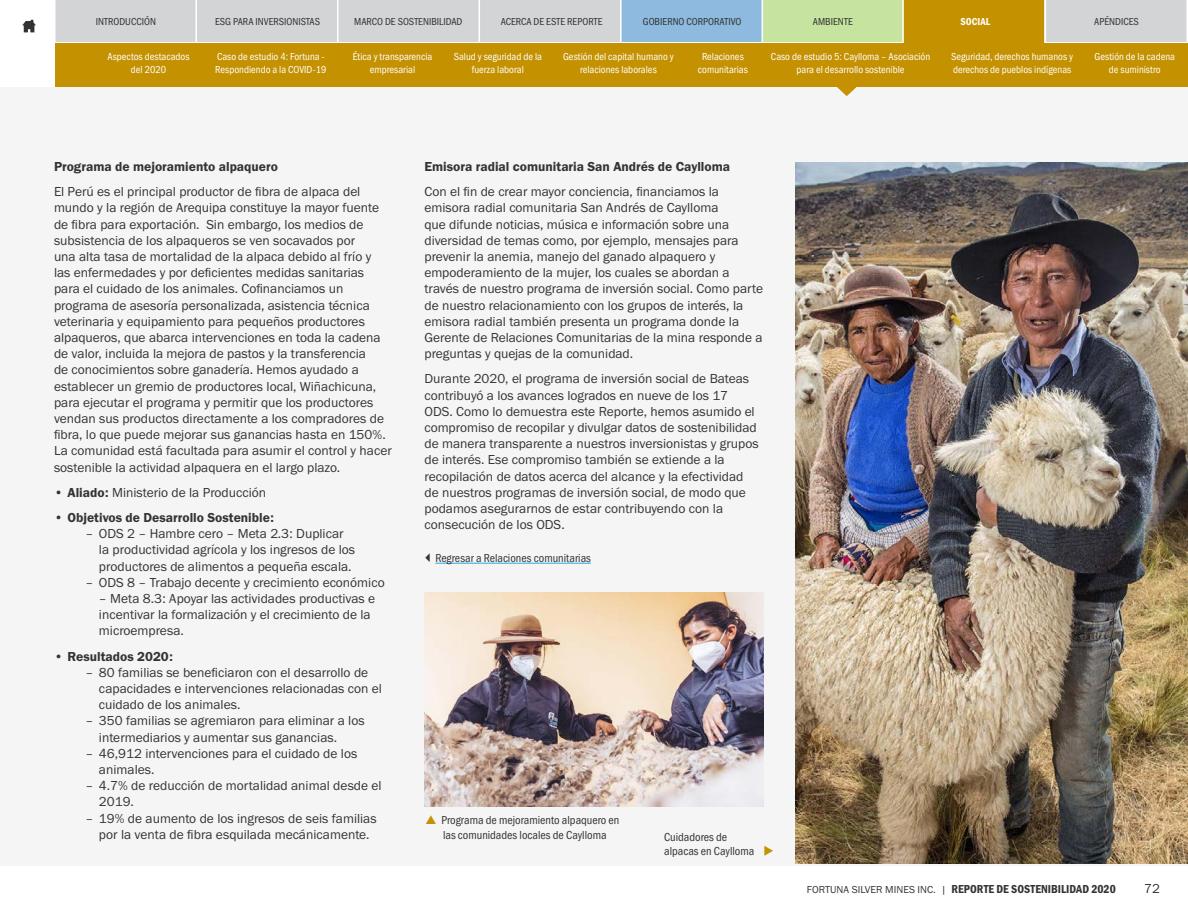
<style>
.page{position:relative;width:1188px;height:918px;background:#fff}
.page>*{position:absolute;margin:0;border:0;box-sizing:border-box;transform-origin:0 0}
.t1{font:13.5px/16.2px "Franklin Gothic URW Boo";color:#333}
.t2{font:13.5px "Franklin Gothic URW Dem";color:#333}
.t3{font:12px/14.4px "Franklin Gothic URW Cond";color:#333}
.t4{font:12px "Franklin Gothic URW Con Dem";color:#333}
.t5{font:10.5px/12.6px "Franklin Gothic URW Cond";color:#fff;text-align:center}
.t6{font:10.5px "Franklin Gothic URW Cond";color:#333}
.t7{font:10.5px "Franklin Gothic URW Con Dem";color:#fff}
.s1{font-family:"Franklin Gothic URW Dem"}
.s2{font-family:"Franklin Gothic URW Boo"}
.s3{color:#c49100}
.s4{font-family:"Franklin Gothic URW Boo";font-size:10.5px}
</style>
<div class="page">
<svg style="left:22px;top:20px;width:14px;height:12px"></svg>
<svg style="left:55px;top:0;width:1133px;height:49px;background:#c7cab2"></svg>
<div style="left:56px;top:44px;width:1132px;height:43px;background:#c49100"></div>
<div style="left:0;top:87px;width:1188px;height:779px;background:#f5f5f5"></div>
<svg style="left:837px;top:87px;width:20px;height:9px"></svg>
<img style="left:795px;top:162px;width:393px;height:702px">
<img style="left:424px;top:592px;width:340px;height:214px">
<hr style="left:435px;top:563px;width:156px;height:1px;background:#27aae1">
<p class="t6" style="left:96px;top:14px;width:62px">INTRODUCCIÓN</p>
<p class="t6" style="left:215px;top:14px;width:106px">ESG PARA INVERSIONISTAS</p>
<p class="t6" style="left:354px;top:14px;width:110px">MARCO DE SOSTENIBILIDAD</p>
<p class="t6" style="left:501px;top:14px;width:104px">ACERCA DE ESTE REPORTE</p>
<p class="t6" style="left:643px;top:14px;width:100px">GOBIERNO CORPORATIVO</p>
<p class="t6" style="left:813px;top:14px;width:41px">AMBIENTE</p>
<p class="t6" style="left:1094px;top:14px;width:46px">APÉNDICES</p>
<p class="t7" style="left:960px;top:14px;width:31px">SOCIAL</p>
<p class="t5" style="left:108px;top:50px;width:83px">Aspectos destacados del 2020</p>
<p class="t5" style="left:215px;top:50px;width:113px;text-align:left">Caso de estudio 4: Fortuna -<br>Respondiendo a la COVID-19</p>
<p class="t5" style="left:353px;top:50px;width:81px">Ética y transparencia empresarial</p>
<p class="t5" style="left:454px;top:50px;width:90px">Salud y seguridad de la fuerza laboral</p>
<p class="t5" style="left:563px;top:50px;width:112px">Gestión del capital humano y relaciones laborales</p>
<p class="t5" style="left:698px;top:50px;width:51px">Relaciones comunitarias</p>
<p class="t5" style="left:771px;top:50px;width:161px">Caso de estudio 5: Caylloma – Asociación para el desarrollo sostenible</p>
<p class="t5" style="left:951px;top:50px;width:123px;text-align:left">Seguridad, derechos humanos y derechos de pueblos indígenas</p>
<p class="t5" style="left:1095px;top:50px;width:82px">Gestión de la cadena de suministro</p>
<p class="t2" style="left:54px;top:158px;width:225px">Programa de mejoramiento alpaquero</p>
<p class="t1" style="left:54px;top:183px;width:339px">El Perú es el principal productor de fibra de alpaca del mundo y la región de Arequipa constituye la mayor fuente de fibra para exportación. Sin embargo, los medios de subsistencia de los alpaqueros se ven socavados por<br>una alta tasa de mortalidad de la alpaca debido al frío y<br>las enfermedades y por deficientes medidas sanitarias para el cuidado de los animales. Cofinanciamos un programa de asesoría personalizada, asistencia técnica veterinaria y equipamiento para pequeños productores alpaqueros, que abarca intervenciones en toda la cadena de valor, incluida la mejora de pastos y la transferencia<br>de conocimientos sobre ganadería. Hemos ayudado a establecer un gremio de productores local, Wiñachicuna, para ejecutar el programa y permitir que los productores vendan sus productos directamente a los compradores de fibra, lo que puede mejorar sus ganancias hasta en 150%.<br>La comunidad está facultada para asumir el control y hacer sostenible la actividad alpaquera en el largo plazo.</p>
<p class="t1" style="left:54px;top:484px;width:214px">• <span class="s1">Aliado:</span> Ministerio de la Producción</p>
<p class="t2" style="left:54px;top:509px;width:222px"><span class="s2">•</span> Objetivos de Desarrollo Sostenible:</p>
<p class="t1" style="left:99px;top:525px;width:258px;text-indent:-14px">– ODS 2 – Hambre cero – Meta 2.3: Duplicar la productividad agrícola y los ingresos de los productores de alimentos a pequeña escala.</p>
<p class="t1" style="left:85px;top:574px;width:301px">– ODS 8 – Trabajo decente y crecimiento económico</p>
<p class="t1" style="left:99px;top:590px;width:278px">– Meta 8.3: Apoyar las actividades productivas e incentivar la formalización y el crecimiento de la microempresa.</p>
<p class="t2" style="left:54px;top:648px;width:121px"><span class="s2">•</span> Resultados 2020:</p>
<p class="t1" style="left:99px;top:664px;width:284px;text-indent:-14px">– 80 familias se beneficiaron con el desarrollo de capacidades e intervenciones relacionadas con el cuidado de los animales.</p>
<p class="t1" style="left:99px;top:713px;width:267px;text-indent:-14px">– 350 familias se agremiaron para eliminar a los intermediarios y aumentar sus ganancias.</p>
<p class="t1" style="left:99px;top:745px;width:260px;text-indent:-14px">– 46,912 intervenciones para el cuidado de los animales.</p>
<p class="t1" style="left:99px;top:777px;width:284px;text-indent:-14px">– 4.7% de reducción de mortalidad animal desde el<br>2019.</p>
<p class="t1" style="left:85px;top:810px;width:293px;text-align:center">– 19% de aumento de los ingresos de seis familias por la venta de fibra esquilada mecánicamente.</p>
<p class="t2" style="left:424px;top:158px;width:307px">Emisora radial comunitaria San Andrés de Caylloma</p>
<p class="t1" style="left:424px;top:183px;width:340px">Con el fin de crear mayor conciencia, financiamos la emisora radial comunitaria San Andrés de Caylloma<br>que difunde noticias, música e información sobre una diversidad de temas como, por ejemplo, mensajes para prevenir la anemia, manejo del ganado alpaquero y empoderamiento de la mujer, los cuales se abordan a través de nuestro programa de inversión social. Como parte de nuestro relacionamiento con los grupos de interés, la emisora radial también presenta un programa donde la Gerente de Relaciones Comunitarias de la mina responde a preguntas y quejas de la comunidad.</p>
<p class="t1" style="left:424px;top:371px;width:336px">Durante 2020, el programa de inversión social de Bateas contribuyó a los avances logrados en nueve de los 17<br>ODS. Como lo demuestra este Reporte, hemos asumido el compromiso de recopilar y divulgar datos de sostenibilidad de manera transparente a nuestros inversionistas y grupos de interés. Ese compromiso también se extiende a la recopilación de datos acerca del alcance y la efectividad de nuestros programas de inversión social, de modo que podamos asegurarnos de estar contribuyendo con la consecución de los ODS.</p>
<p class="t3" style="left:435px;top:550px;width:157px">Regresar a Relaciones comunitarias</p>
<p class="t3" style="left:441px;top:812px;width:180px">Programa de mejoramiento alpaquero en las comunidades locales de Caylloma</p>
<p class="t3" style="left:664px;top:829px;width:111px">Cuidadores de<br>alpacas en Caylloma <span class="s3">◆</span></p>
<p class="t4" style="left:807px;top:881px;width:310px"><span class="s4">FORTUNA SILVER MINES INC. |</span> REPORTE DE SOSTENIBILIDAD 2020</p>
<p class="t1" style="left:1144px;top:880px;width:17px">72</p>
</div>
